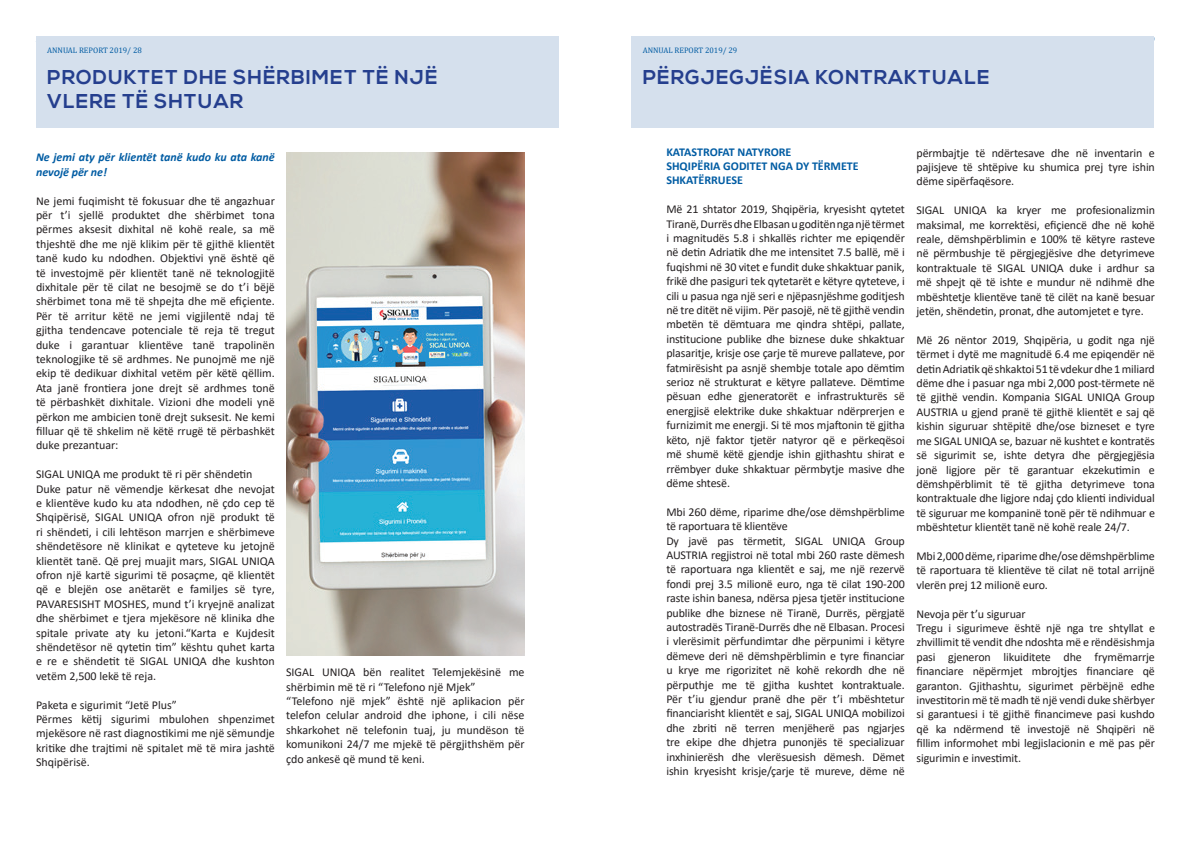
<style>
.page{position:relative;width:1191px;height:842px;background:#fff}
.page>*{position:absolute;margin:0;border:0;box-sizing:border-box;transform-origin:0 0}
.t1{font:700 20px/24px "Nexa";letter-spacing:.05em;color:#253f8e}
.t2{font:12px/14.4px "Calibri";letter-spacing:-.01em;color:#231f20;text-align:justify}
.t3{font:700 12px/14.4px "Calibri";color:#015ca3}
.t4{font:italic 700 12px/14.4px "Calibri";color:#015ca3}
.t5{font:8px "Cambria";color:#015ca3}
</style>
<div class="page">
<div style="left:36px;top:36px;width:522px;height:92px;background:#d5e0ed"></div>
<div style="left:631px;top:36px;width:523px;height:92px;background:#d5e0ed"></div>
<img style="left:286px;top:152px;width:238px;height:504px">
<p class="t5" style="left:47px;top:46px;width:96px">ANNUAL REPORT 2019/ 28</p>
<p class="t5" style="left:642px;top:46px;width:96px">ANNUAL REPORT 2019/ 29</p>
<h1 class="t1" style="left:47px;top:66px;width:392px">PRODUKTET DHE SHËRBIMET TË NJË<br>VLERE TË SHTUAR</h1>
<h1 class="t1" style="left:642px;top:66px;width:348px">PËRGJEGJËSIA KONTRAKTUALE</h1>
<p class="t4" style="left:36px;top:150px;width:240px">Ne jemi aty për klientët tanë kudo ku ata kanë nevojë për ne!</p>
<p class="t2" style="left:36px;top:193px;width:240px">Ne jemi fuqimisht të fokusuar dhe të angazhuar për t’i sjellë produktet dhe shërbimet tona përmes aksesit dixhital në kohë reale, sa më thjeshtë dhe me një klikim për të gjithë klientët tanë kudo ku ndodhen. Objektivi ynë është që të investojmë për klientët tanë në teknologjitë dixhitale për të cilat ne besojmë se do t’i bëjë shërbimet tona më të shpejta dhe më efiçiente.<br>Për të arritur këtë ne jemi vigjilentë ndaj të gjitha tendencave potenciale të reja të tregut duke i garantuar klientëve tanë trapolinën teknologjike të së ardhmes. Ne punojmë me një ekip të dedikuar dixhital vetëm për këtë qëllim.<br>Ata janë frontiera jone drejt së ardhmes tonë të përbashkët dixhitale. Vizioni dhe modeli ynë përkon me ambicien tonë drejt suksesit. Ne kemi filluar që të shkelim në këtë rrugë të përbashkët duke prezantuar:</p>
<p class="t2" style="left:36px;top:467px;width:240px;text-align:left">SIGAL UNIQA me produkt të ri për shëndetin Duke patur në vëmendje kërkesat dhe nevojat e klientëve kudo ku ata ndodhen, në çdo cep të Shqipërisë, SIGAL UNIQA ofron një produkt të ri shëndeti, i cili lehtëson marrjen e shërbimeve shëndetësore në klinikat e qyteteve ku jetojnë klientët tanë. Që prej muajit mars, SIGAL UNIQA ofron një kartë sigurimi të posaçme, që klientët që e blejën ose anëtarët e familjes së tyre, PAVARESISHT MOSHES, mund t’i kryejnë analizat dhe shërbimet e tjera mjekësore në klinika dhe spitale private aty ku jetoni.“Karta e Kujdesit shëndetësor në qytetin tim” kështu quhet karta e re e shëndetit të SIGAL UNIQA dhe kushton vetëm 2,500 lekë të reja.</p>
<p class="t2" style="left:36px;top:697px;width:240px;text-align:left">Paketa e sigurimit “Jetë Plus”<br>Përmes këtij sigurimi mbulohen shpenzimet mjekësore në rast diagnostikimi me një sëmundje kritike dhe trajtimi në spitalet më të mira jashtë Shqipërisë.</p>
<p class="t2" style="left:286px;top:665px;width:240px;text-align:left">SIGAL UNIQA bën realitet Telemjekësinë me shërbimin më të ri “Telefono një Mjek” “Telefono një mjek” është një aplikacion për telefon celular android dhe iphone, i cili nëse shkarkohet në telefonin tuaj, ju mundëson të komunikoni 24/7 me mjekë të përgjithshëm për çdo ankesë që mund të keni.</p>
<p class="t3" style="left:666px;top:144px;width:194px">KATASTROFAT NATYRORE<br>SHQIPËRIA GODITET NGA DY TËRMETE<br>SHKATËRRUESE</p>
<p class="t2" style="left:666px;top:202px;width:240px">Më 21 shtator 2019, Shqipëria, kryesisht qytetet Tiranë, Durrës dhe Elbasan u goditën nga një tërmet i magnitudës 5.8 i shkallës richter me epiqendër në detin Adriatik dhe me intensitet 7.5 ballë, më i fuqishmi në 30 vitet e fundit duke shkaktuar panik, frikë dhe pasiguri tek qytetarët e këtyre qyteteve, i cili u pasua nga një seri e njëpasnjëshme goditjesh në tre ditët në vijim. Për pasojë, në të gjithë vendin mbetën të dëmtuara me qindra shtëpi, pallate, institucione publike dhe biznese duke shkaktuar plasaritje, krisje ose çarje të mureve pallateve, por fatmirësisht pa asnjë shembje totale apo dëmtim serioz në strukturat e këtyre pallateve. Dëmtime pësuan edhe gjeneratorët e infrastrukturës së energjisë elektrike duke shkaktuar ndërprerjen e furnizimit me energji. Si të mos mjaftonin të gjitha këto, një faktor tjetër natyror që e përkeqësoi më shumë këtë gjendje ishin gjithashtu shirat e rrëmbyer duke shkaktuar përmbytje masive dhe dëme shtesë.</p>
<p class="t2" style="left:666px;top:504px;width:240px;text-align:left">Mbi 260 dëme, riparime dhe/ose dëmshpërblime të raportuara të klientëve<br>Dy javë pas tërmetit, SIGAL UNIQA Group AUSTRIA regjistroi në total mbi 260 raste dëmesh të raportuara nga klientët e saj, me një rezervë fondi prej 3.5 milionë euro, nga të cilat 190-200 raste ishin banesa, ndërsa pjesa tjetër institucione publike dhe biznese në Tiranë, Durrës, përgjatë autostradës Tiranë-Durrës dhe në Elbasan. Procesi i vlerësimit përfundimtar dhe përpunimi i këtyre dëmeve deri në dëmshpërblimin e tyre financiar u krye me rigorizitet në kohë rekordh dhe në përputhje me të gjitha kushtet kontraktuale.<br>Për t’iu gjendur pranë dhe për t’i mbështetur financiarisht klientët e saj, SIGAL UNIQA mobilizoi dhe zbriti në terren menjëherë pas ngjarjes tre ekipe dhe dhjetra punonjës të specializuar inxhinierësh dhe vlerësuesish dëmesh. Dëmet ishin kryesisht krisje/çarje të mureve, dëme në</p>
<p class="t2" style="left:916px;top:145px;width:240px">përmbajtje të ndërtesave dhe në inventarin e pajisjeve të shtëpive ku shumica prej tyre ishin dëme sipërfaqësore.</p>
<p class="t2" style="left:916px;top:203px;width:240px">SIGAL UNIQA ka kryer me profesionalizmin maksimal, me korrektësi, efiçiencë dhe në kohë reale, dëmshpërblimin e 100% të këtyre rasteve në përmbushje të përgjegjësive dhe detyrimeve kontraktuale të SIGAL UNIQA duke i ardhur sa më shpejt që të ishte e mundur në ndihmë dhe mbështetje klientëve tanë të cilët na kanë besuar jetën, shëndetin, pronat, dhe automjetet e tyre.</p>
<p class="t2" style="left:916px;top:332px;width:240px">Më 26 nëntor 2019, Shqipëria, u godit nga një tërmet i dytë me magnitudë 6.4 me epiqendër në detin Adriatik që shkaktoi 51 të vdekur dhe 1 miliard dëme dhe i pasuar nga mbi 2,000 post-tërmete në të gjithë vendin. Kompania SIGAL UNIQA Group AUSTRIA u gjend pranë të gjithë klientët e saj që kishin siguruar shtëpitë dhe/ose bizneset e tyre me SIGAL UNIQA se, bazuar në kushtet e kontratës së sigurimit se, ishte detyra dhe përgjegjësia jonë ligjore për të garantuar ekzekutimin e dëmshpërblimit të të gjitha detyrimeve tona kontraktuale dhe ligjore ndaj çdo klienti individual të siguruar me kompaninë tonë për të ndihmuar e mbështetur klientët tanë në kohë reale 24/7.</p>
<p class="t2" style="left:916px;top:548px;width:240px">Mbi 2,000 dëme, riparime dhe/ose dëmshpërblime të raportuara të klientëve të cilat në total arrijnë vlerën prej 12 milionë euro.</p>
<p class="t2" style="left:916px;top:606px;width:240px;text-align:left">Nevoja për t’u siguruar<br>Tregu i sigurimeve është një nga tre shtyllat e zhvillimit të vendit dhe ndoshta më e rëndësishmja pasi gjeneron likuiditete dhe frymëmarrje financiare nëpërmjet mbrojtjes financiare që garanton. Gjithashtu, sigurimet përbëjnë edhe investitorin më të madh të një vendi duke shërbyer si garantuesi i të gjithë financimeve pasi kushdo që ka ndërmend të investojë në Shqipëri në fillim informohet mbi legjislacionin e më pas për sigurimin e investimit.</p>
</div>
